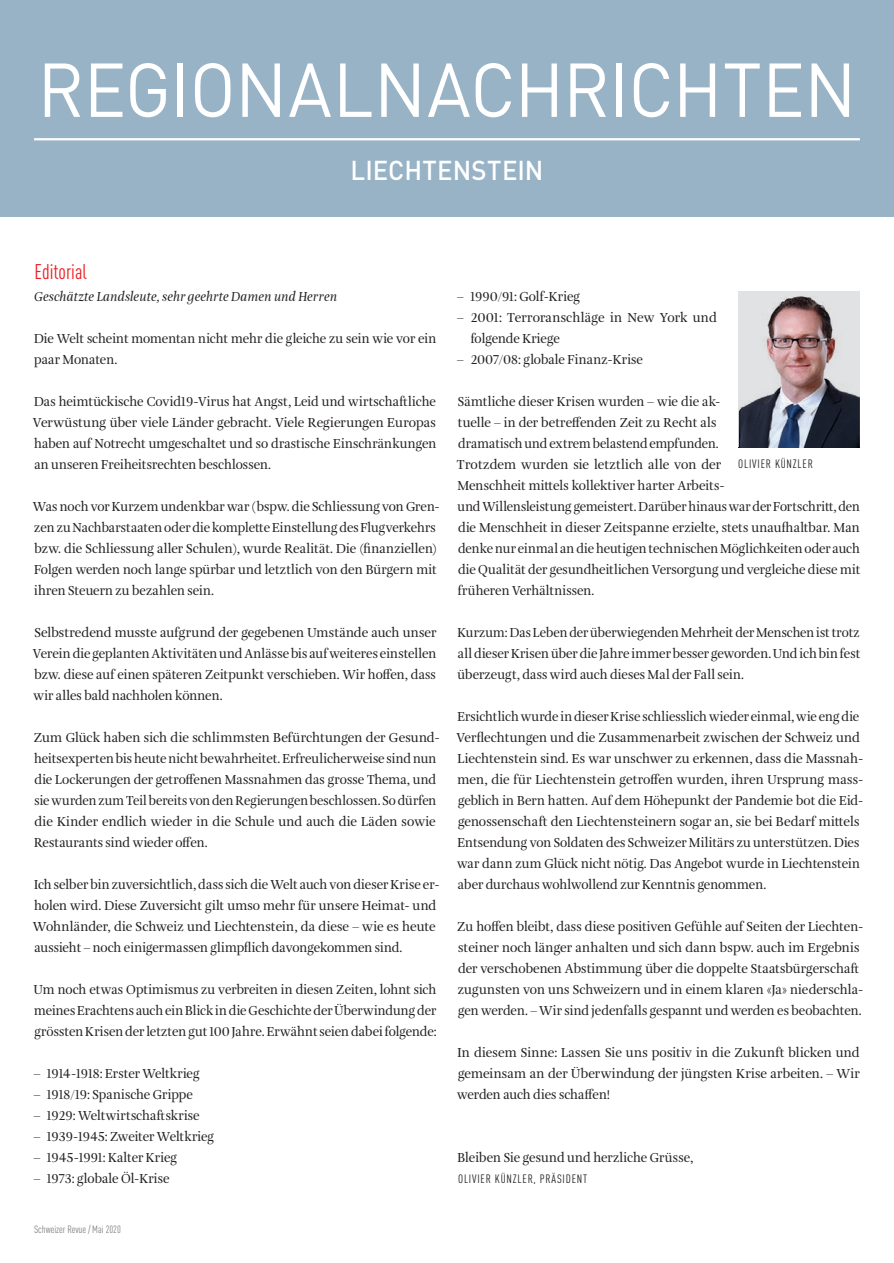
<style>
.page{position:relative;width:894px;height:1263px;background:#fff}
.page>*{position:absolute;margin:0;border:0;box-sizing:border-box;transform-origin:0 0}
.t1{font:75px "DINOT";letter-spacing:-.01em;color:#fff;scale:.95 1}
.t2{font:500 27px "DINOT";letter-spacing:.01em;color:#fff;scale:.95 1}
.t3{font:condensed 21px "DINOT";color:#ee1d23}
.t4{font:13.5px/21px "Amalia Pro";color:#231f20;scale:.95 1}
.t5{font:13.5px/21px "Amalia Pro";color:#231f20;scale:.96 1}
.t6{font:13.5px/21px "Amalia Pro";color:#231f20}
.t7{font:13.5px/21px "Amalia Pro";color:#231f20;text-align:justify;scale:.94 1}
.t8{font:italic 13.5px "Amalia Pro";letter-spacing:.015em;color:#231f20;scale:.95 1}
.t9{font:condensed 12px "DINOT";letter-spacing:.07em;color:#231f20}
.t10{font:condensed 10.5px "DINOT";color:#808285}
</style>
<div class="page">
<div style="left:0;top:0;width:893px;height:216px;background:#99b3c6"></div>
<img style="left:738px;top:447px;width:121px;height:1px">
<img style="left:738px;top:291px;width:121px;height:156px">
<hr style="left:34px;top:138px;width:825px;height:2px;background:#fff">
<h1 class="t1" style="left:37px;top:43px;width:863px">REGIONALNACHRICHTEN</h1>
<h2 class="t2" style="left:350px;top:153px;width:205px">LIECHTENSTEIN</h2>
<h3 class="t3" style="left:34px;top:260px;width:54px">Editorial</h3>
<p class="t8" style="left:34px;top:288px;width:320px">Geschätzte Landsleute, sehr geehrte Damen und Herren</p>
<p class="t4" style="left:34px;top:328px;width:425px">Die Welt scheint momentan nicht mehr die gleiche zu sein wie vor ein paar Monaten.</p>
<p class="t4" style="left:33px;top:391px;width:426px;text-align:justify">Das heimtückische Covid19-Virus hat Angst, Leid und wirtschaftliche Verwüstung über viele Länder gebracht. Viele Regierungen Europas haben auf Notrecht umgeschaltet und so drastische Einschränkungen an unseren Freiheitsrechten beschlossen.</p>
<p class="t4" style="left:33px;top:496px;width:429px">Was noch vor Kurzem undenkbar war (bspw. die Schliessung von Gren&shy;zen zu Nachbarstaaten oder die komplette Einstellung des Flugverkehrs bzw. die Schliessung aller Schulen), wurde Realität. Die (finanziellen)<br>Folgen werden noch lange spürbar und letztlich von den Bürgern mit ihren Steuern zu bezahlen sein.</p>
<p class="t6" style="left:33px;top:622px;width:405px;text-align:justify">Selbstredend musste aufgrund der gegebenen Umstände auch unser Verein die geplanten Aktivitäten und Anlässe bis auf weiteres einstellen bzw. diese auf einen späteren Zeitpunkt verschieben. Wir hoffen, dass wir alles bald nachholen können.</p>
<p class="t6" style="left:34px;top:727px;width:407px">Zum Glück haben sich die schlimmsten Befürchtungen der Gesund&shy;heitsexperten bis heute nicht bewahrheitet. Erfreulicherweise sind nun die Lockerungen der getroffenen Massnahmen das grosse Thema, und sie wurden zum Teil bereits von den Regierungen beschlossen. So dürfen die Kinder endlich wieder in die Schule und auch die Läden sowie Restaurants sind wieder offen.</p>
<p class="t4" style="left:33px;top:874px;width:429px">Ich selber bin zuversichtlich, dass sich die Welt auch von dieser Krise er&shy;holen wird. Diese Zuversicht gilt umso mehr für unsere Heimat- und Wohnländer, die Schweiz und Liechtenstein, da diese – wie es heute aussieht – noch einigermassen glimpflich davongekommen sind.</p>
<p class="t4" style="left:34px;top:979px;width:425px;text-align:justify">Um noch etwas Optimismus zu verbreiten in diesen Zeiten, lohnt sich meines Erachtens auch ein Blick in die Geschichte der Überwindung der grössten Krisen der letzten gut 100 Jahre. Erwähnt seien dabei folgende:</p>
<p class="t4" style="left:34px;top:1063px;width:176px">– 1914-1918: Erster Weltkrieg</p>
<p class="t4" style="left:34px;top:1084px;width:169px">– 1918/19: Spanische Grippe</p>
<p class="t4" style="left:34px;top:1105px;width:176px">– 1929: Weltwirtschaftskrise</p>
<p class="t4" style="left:34px;top:1126px;width:191px">– 1939-1945: Zweiter Weltkrieg</p>
<p class="t4" style="left:34px;top:1147px;width:152px">– 1945-1991: Kalter Krieg</p>
<p class="t4" style="left:34px;top:1168px;width:144px">– 1973: globale Öl-Krise</p>
<p class="t10" style="left:34px;top:1223px;width:88px">Schweizer Revue / Mai 2020</p>
<p class="t4" style="left:457px;top:286px;width:131px">– 1990/91: Golf-Krieg</p>
<p class="t6" style="left:470px;top:307px;width:247px;text-indent:-13px">– 2001: Terroranschläge in New York und folgende Kriege</p>
<p class="t4" style="left:457px;top:349px;width:197px">– 2007/08: globale Finanz-Krise</p>
<p class="t5" style="left:456px;top:391px;width:421px">Sämtliche dieser Krisen wurden – wie die ak-<br>tuelle – in der betreffenden Zeit zu Recht als<br>dramatisch und extrem belastend empfunden.<br>Trotzdem wurden sie letztlich alle von der<br>Menschheit mittels kollektiver harter Arbeits-<br>und Willensleistung gemeistert. Darüber hinaus war der Fortschritt, den die Menschheit in dieser Zeitspanne erzielte, stets unaufhaltbar. Man denke nur einmal an die heutigen technischen Möglichkeiten oder auch die Qualität der gesundheitlichen Versorgung und vergleiche diese mit früheren Verhältnissen.</p>
<p class="t7" style="left:457px;top:622px;width:430px">Kurzum: Das Leben der überwiegenden Mehrheit der Menschen ist trotz all dieser Krisen über die Jahre immer besser geworden. Und ich bin fest überzeugt, dass wird auch dieses Mal der Fall sein.</p>
<p class="t7" style="left:456px;top:706px;width:434px;text-align:left">Ersichtlich wurde in dieser Krise schliesslich wieder einmal, wie eng die Verflechtungen und die Zusammenarbeit zwischen der Schweiz und Liechtenstein sind. Es war unschwer zu erkennen, dass die Massnah&shy;men, die für Liechtenstein getroffen wurden, ihren Ursprung mass&shy;geblich in Bern hatten. Auf dem Höhepunkt der Pandemie bot die Eid&shy;genossenschaft den Liechtensteinern sogar an, sie bei Bedarf mittels Entsendung von Soldaten des Schweizer Militärs zu unterstützen. Dies war dann zum Glück nicht nötig. Das Angebot wurde in Liechtenstein aber durchaus wohlwollend zur Kenntnis genommen.</p>
<p class="t5" style="left:457px;top:916px;width:424px">Zu hoffen bleibt, dass diese positiven Gefühle auf Seiten der Liechten&shy;steiner noch länger anhalten und sich dann bspw. auch im Ergebnis der verschobenen Abstimmung über die doppelte Staatsbürgerschaft zugunsten von uns Schweizern und in einem klaren «Ja» niederschla&shy;gen werden. – Wir sind jedenfalls gespannt und werden es beobachten.</p>
<p class="t6" style="left:457px;top:1042px;width:404px;text-align:justify">In diesem Sinne: Lassen Sie uns positiv in die Zukunft blicken und gemeinsam an der Überwindung der jüngsten Krise arbeiten. – Wir werden auch dies schaffen!</p>
<p class="t9" style="left:737px;top:457px;width:76px">OLIVIER KÜNZLER</p>
<p class="t4" style="left:457px;top:1147px;width:249px">Bleiben Sie gesund und herzliche Grüsse,</p>
<p class="t9" style="left:458px;top:1171px;width:131px">OLIVIER KÜNZLER, PRÄSIDENT</p>
</div>
